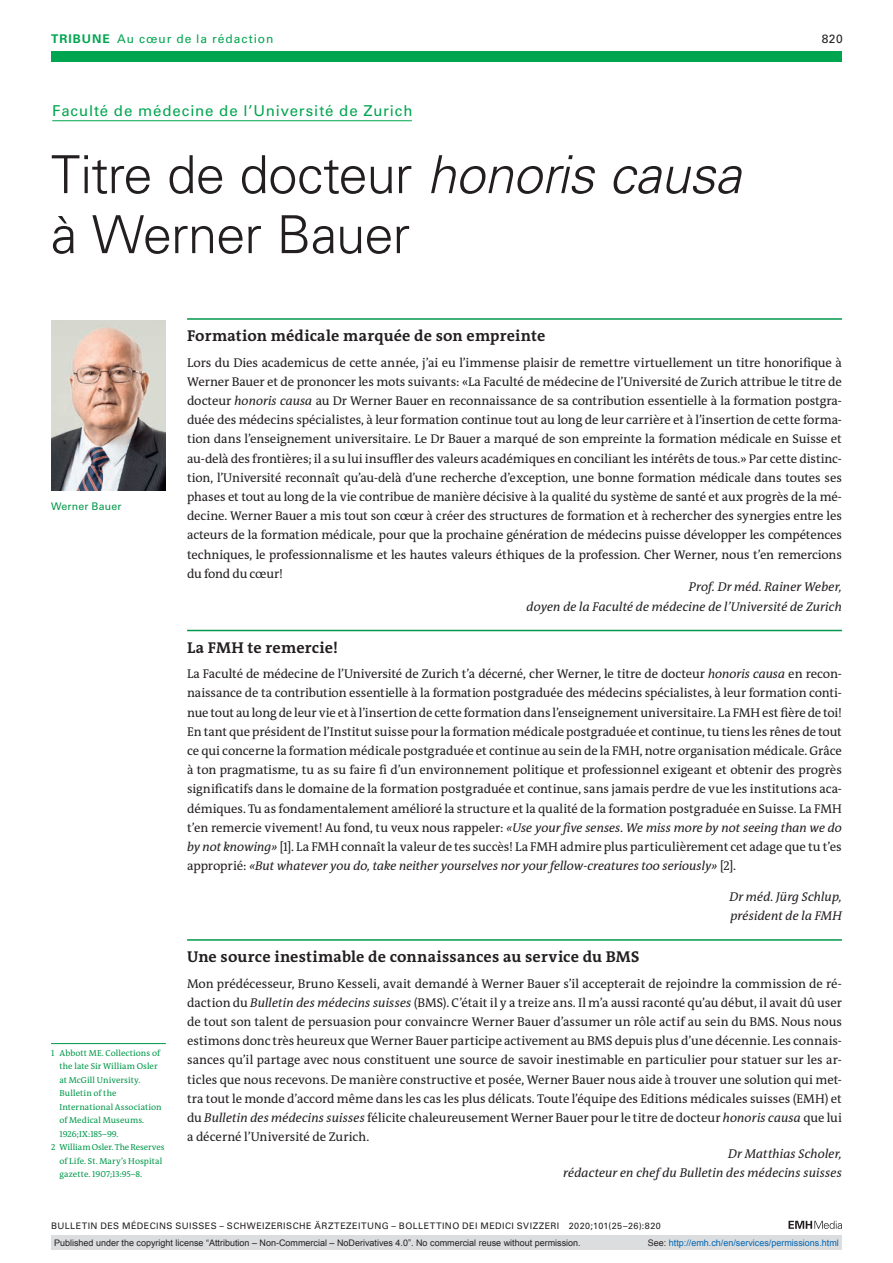
<style>
.page{position:relative;width:893px;height:1263px;background:#fff}
.page>*{position:absolute;margin:0;border:0;box-sizing:border-box;transform-origin:0 0}
.article-title{font:300 52.5px/60px "Univers LT Std";letter-spacing:-.02em;color:#231f20}
.section-h1{font:700 15.75px "The Antiqua B W7";letter-spacing:.01em;color:#231f20}
.pre-heading{font:15px "Univers LT Std";letter-spacing:.06em;color:#00a54f}
.section-pn{font:12.75px/19.2px "The Antiqua B W5 Plain";letter-spacing:-.005em;color:#231f20;text-align:justify}
.section-pn-2{font:italic 12.75px "The Antiqua B W5 Plain";letter-spacing:.01em;color:#231f20}
.ressort{font:12px "Univers LT Std";letter-spacing:.085em;color:#00a54f}
.ressort-2{font:12px "Univers LT Std";color:#231f20}
.fig-caption{font:10.5px "Univers LT Std";letter-spacing:.02em;color:#00984a}
.t1{font:9px "Arial";color:#231f20}
.fusszeile{font:9px "Univers LT Std";letter-spacing:.05em;color:#231f20}
.t2{font:9px "Arial";color:#0066b3}
.footnote-line{font:8.7px/13.5px "The Antiqua B W5 Plain";letter-spacing:.01em;color:#00984a}
.footnote{font:8.7px/13.5px "The Antiqua B W5 Plain";color:#00984a}
.s1{font-weight:700}
.s2{font-style:italic}
.s3{color:#231f20}
</style>
<div class="page">
<svg style="left:788px;top:1221px;width:54px;height:8px"></svg>
<hr style="left:52px;top:120px;width:360px;height:1px;background:#00a54f">
<hr style="left:187px;top:318px;width:655px;height:2px;background:#00984a">
<hr style="left:187px;top:630px;width:655px;height:1px;background:#00984a">
<hr style="left:187px;top:939px;width:655px;height:2px;background:#00984a">
<hr style="left:51px;top:1043px;width:115px;height:1px;background:#00984a">
<img style="left:52px;top:320px;width:114px;height:170px">
<div style="left:51px;top:51px;width:791px;height:11px;background:#00a54f"></div>
<div style="left:51px;top:1235px;width:791px;height:15px;background:#dcdddf"></div>
<p class="ressort" style="left:51px;top:31px;width:224px"><span class="s1">TRIBUNE</span> Au cœur de la rédaction</p>
<p class="ressort-2" style="left:822px;top:31px;width:23px">820</p>
<p class="pre-heading" style="left:52px;top:102px;width:362px">Faculté de médecine de l’Université de Zurich</p>
<p class="article-title" style="left:51px;top:145px;width:692px">Titre de docteur <span class="s2">honoris causa </span>à Werner Bauer</p>
<p class="fig-caption" style="left:51px;top:500px;width:72px">Werner Bauer</p>
<p class="footnote-line" style="left:60px;top:1046px;width:104px;text-indent:-9px">1 Abbott ME. Collections of the late Sir William Osler at McGill University.<br>Bulletin of the<br>International Association of Medical Museums.<br>1926;IX:185–99.</p>
<p class="footnote" style="left:60px;top:1141px;width:107px;text-indent:-9px">2 William Osler. The Reserves of Life. St. Mary’s Hospital gazette. 1907;13:95–8.</p>
<p class="section-h1" style="left:187px;top:326px;width:360px">Formation médicale marquée de son empreinte</p>
<p class="section-pn" style="left:187px;top:353px;width:656px">Lors du Dies academicus de cette année, j’ai eu l’immense plaisir de remettre virtuellement un titre honorifique à Werner Bauer et de prononcer les mots suivants: «La Faculté de médecine de l’Université de Zurich attribue le titre de docteur <span class="s2">honoris causa</span> au Dr Werner Bauer en reconnaissance de sa contribution essentielle à la formation postgra&shy;duée des médecins spécialistes, à leur formation continue tout au long de leur carrière et à l’insertion de cette forma&shy;tion dans l’enseignement universitaire. Le Dr Bauer a marqué de son empreinte la formation médicale en Suisse et au-delà des frontières; il a su lui insuffler des valeurs académiques en conciliant les intérêts de tous.» Par cette distinc&shy;tion, l’Université reconnaît qu’au-delà d’une recherche d’exception, une bonne formation médicale dans toutes ses phases et tout au long de la vie contribue de manière décisive à la qualité du système de santé et aux progrès de la mé&shy;decine. Werner Bauer a mis tout son cœur à créer des structures de formation et à rechercher des synergies entre les acteurs de la formation médicale, pour que la prochaine génération de médecins puisse développer les compétences techniques, le professionnalisme et les hautes valeurs éthiques de la profession. Cher Werner, nous t’en remercions du fond du cœur!</p>
<p class="section-pn-2" style="left:689px;top:579px;width:155px">Prof. Dr méd. Rainer Weber,</p>
<p class="section-pn-2" style="left:526px;top:598px;width:317px">doyen de la Faculté de médecine de l’Université de Zurich</p>
<p class="section-h1" style="left:187px;top:637px;width:152px">La FMH te remercie!</p>
<p class="section-pn" style="left:187px;top:664px;width:656px">La Faculté de médecine de l’Université de Zurich t’a décerné, cher Werner, le titre de docteur <span class="s2">honoris causa</span> en recon&shy;naissance de ta contribution essentielle à la formation postgraduée des médecins spécialistes, à leur formation conti&shy;nue tout au long de leur vie et à l’insertion de cette formation dans l’enseignement universitaire. La FMH est fière de toi!</p>
<p class="section-pn" style="left:187px;top:722px;width:656px">En tant que président de l’Institut suisse pour la formation médicale postgraduée et continue, tu tiens les rênes de tout ce qui concerne la formation médicale postgraduée et continue au sein de la FMH, notre organisation médicale. Grâce à ton pragmatisme, tu as su faire fi d’un environnement politique et professionnel exigeant et obtenir des progrès significatifs dans le domaine de la formation postgraduée et continue, sans jamais perdre de vue les institutions aca&shy;démiques. Tu as fondamentalement amélioré la structure et la qualité de la formation postgraduée en Suisse. La FMH t’en remercie vivement! Au fond, tu veux nous rappeler: <span class="s2">«Use your five senses. We miss more by not seeing than we do by not knowing»</span> [1]. La FMH connaît la valeur de tes succès! La FMH admire plus particulièrement cet adage que tu t’es approprié: <span class="s2">«But whatever you do, take neither yourselves nor your fellow-creatures too seriously»</span> [2].</p>
<p class="section-pn-2" style="left:729px;top:888px;width:114px">Dr méd. Jürg Schlup,</p>
<p class="section-pn-2" style="left:730px;top:907px;width:113px">président de la FMH</p>
<p class="section-h1" style="left:187px;top:946px;width:454px">Une source inestimable de connaissances au service du BMS</p>
<p class="section-pn" style="left:187px;top:974px;width:656px">Mon prédécesseur, Bruno Kesseli, avait demandé à Werner Bauer s’il accepterait de rejoindre la commission de ré&shy;daction du <span class="s2">Bulletin des médecins suisses</span> (BMS). C’était il y a treize ans. Il m’a aussi raconté qu’au début, il avait dû user de tout son talent de persuasion pour convaincre Werner Bauer d’assumer un rôle actif au sein du BMS. Nous nous estimons donc très heureux que Werner Bauer participe activement au BMS depuis plus d’une décennie. Les connais&shy;sances qu’il partage avec nous constituent une source de savoir inestimable en particulier pour statuer sur les ar&shy;ticles que nous recevons. De manière constructive et posée, Werner Bauer nous aide à trouver une solution qui met&shy;tra tout le monde d’accord même dans les cas les plus délicats. Toute l’équipe des Editions médicales suisses (EMH) et du <span class="s2">Bulletin des médecins suisses</span> félicite chaleureusement Werner Bauer pour le titre de docteur <span class="s2">honoris causa</span> que lui a décerné l’Université de Zurich.</p>
<p class="section-pn-2" style="left:728px;top:1145px;width:115px">Dr Matthias Scholer,</p>
<p class="section-pn-2" style="left:563px;top:1164px;width:280px">rédacteur en chef du Bulletin des médecins suisses</p>
<p class="fusszeile" style="left:51px;top:1220px;width:611px">BULLETIN DES MÉDECINS SUISSES – SCHWEIZERISCHE ÄRZTEZEITUNG – BOLLETTINO DEI MEDICI SVIZZERI 2020;101(25–26):820</p>
<p class="t1" style="left:54px;top:1237px;width:528px">Published under the copyright license “Attribution – Non-Commercial – NoDerivatives 4.0”. No commercial reuse without permission.</p>
<p class="t2" style="left:648px;top:1237px;width:193px"><span class="s3">See:</span> http://emh.ch/en/services/permissions.html</p>
</div>
